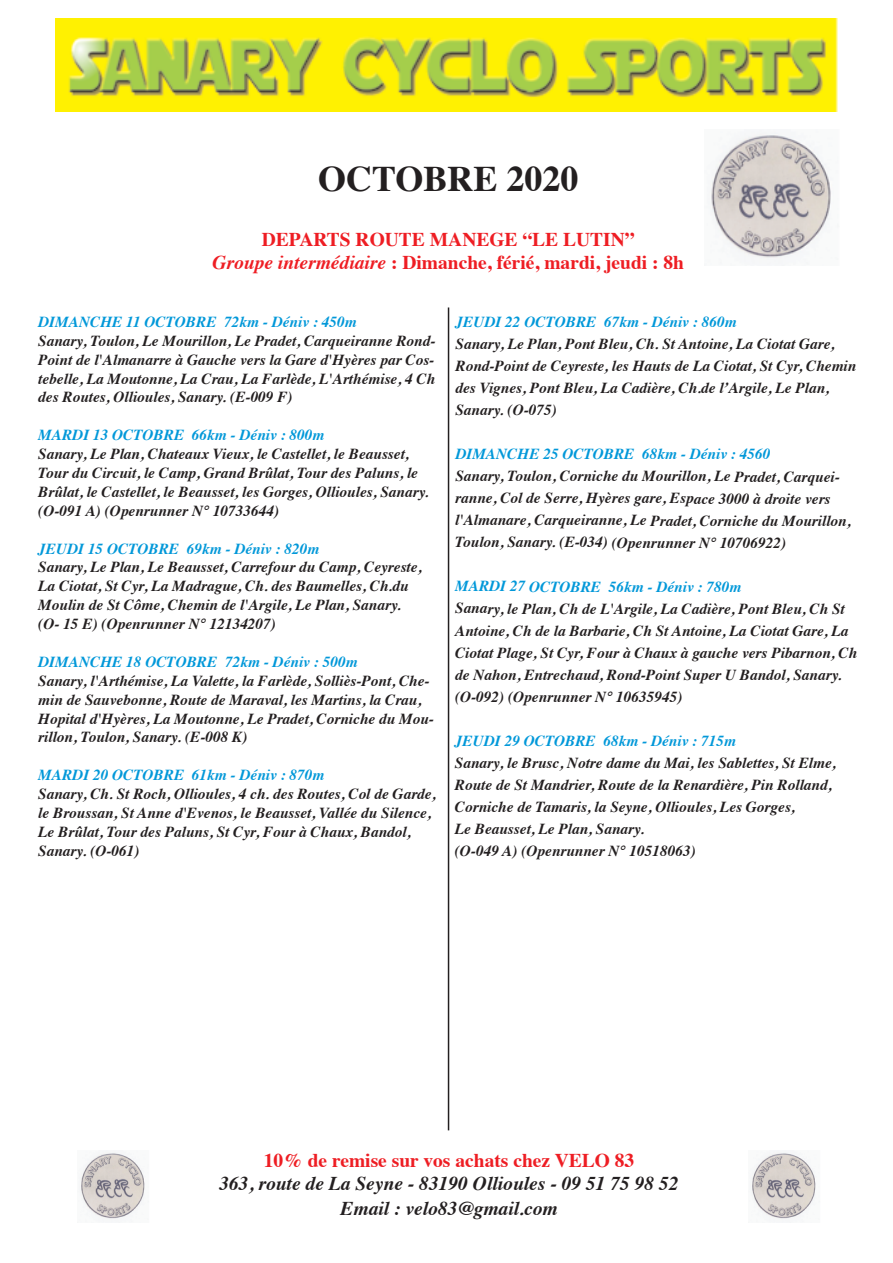
<style>
.page{position:relative;width:893px;height:1263px;background:#fff}
.page>*{position:absolute;margin:0;border:0;box-sizing:border-box;transform-origin:0 0}
.t1{font:700 36px "Times";color:#231f20}
.t2{font:700 19.5px/23.4px "Times";color:#ee1d23;text-align:center}
.t3{font:italic 700 19.5px/24.6px "Times";color:#231f20;text-align:center}
.t4{font:italic 700 15.3px/18.9px "Times";color:#231f20}
.t5{font:italic 700 15.3px "Times";color:#0298d9}
.s1{font-style:italic}
</style>
<div class="page">
<img style="left:55px;top:18px;width:783px;height:93px">
<img style="left:711px;top:132px;width:120px;height:128px">
<hr style="left:448px;top:307px;width:1px;height:823px;background:#231f20">
<img style="left:81px;top:1152px;width:64px;height:71px">
<img style="left:752px;top:1152px;width:64px;height:71px">
<h1 class="t1" style="left:318px;top:164px;width:262px">OCTOBRE 2020</h1>
<p class="t2" style="left:212px;top:229px;width:473px">DEPARTS ROUTE MANEGE “LE LUTIN”<br><span class="s1">Groupe intermédiaire</span> : Dimanche, férié, mardi, jeudi : 8h</p>
<p class="t5" style="left:38px;top:315px;width:320px">DIMANCHE 11 OCTOBRE 72km - Déniv : 450m</p>
<p class="t4" style="left:38px;top:333px;width:399px;text-align:justify">Sanary, Toulon, Le Mourillon, Le Pradet, Carqueiranne Rond-Point de l'Almanarre à Gauche vers la Gare d'Hyères par Cos&shy;tebelle, La Moutonne, La Crau, La Farlède, L'Arthémise, 4 Ch des Routes, Ollioules, Sanary. (E-009 F)</p>
<p class="t5" style="left:38px;top:429px;width:288px">MARDI 13 OCTOBRE 66km - Déniv : 800m</p>
<p class="t4" style="left:38px;top:446px;width:392px">Sanary, Le Plan, Chateaux Vieux, le Castellet, le Beausset, Tour du Circuit, le Camp, Grand Brûlat, Tour des Paluns, le Brûlat, le Castellet, le Beausset, les Gorges, Ollioules, Sanary. (O-091 A) (Openrunner N° 10733644)</p>
<p class="t5" style="left:38px;top:542px;width:283px">JEUDI 15 OCTOBRE 69km - Déniv : 820m</p>
<p class="t4" style="left:38px;top:559px;width:385px">Sanary, Le Plan, Le Beausset, Carrefour du Camp, Ceyreste, La Ciotat, St Cyr, La Madrague, Ch. des Baumelles, Ch.du Moulin de St Côme, Chemin de l'Argile, Le Plan, Sanary. (O- 15 E) (Openrunner N° 12134207)</p>
<p class="t5" style="left:38px;top:655px;width:321px">DIMANCHE 18 OCTOBRE 72km - Déniv : 500m</p>
<p class="t4" style="left:38px;top:672px;width:397px">Sanary, l'Arthémise, La Valette, la Farlède, Solliès-Pont, Che&shy;min de Sauvebonne, Route de Maraval, les Martins, la Crau, Hopital d'Hyères, La Moutonne, Le Pradet, Corniche du Mou&shy;rillon, Toulon, Sanary. (E-008 K)</p>
<p class="t5" style="left:38px;top:769px;width:288px">MARDI 20 OCTOBRE 61km - Déniv : 870m</p>
<p class="t4" style="left:38px;top:786px;width:399px">Sanary, Ch. St Roch, Ollioules, 4 ch. des Routes, Col de Garde, le Broussan, St Anne d'Evenos, le Beausset, Vallée du Silence, Le Brûlat, Tour des Paluns, St Cyr, Four à Chaux, Bandol, Sanary. (O-061)</p>
<p class="t5" style="left:456px;top:315px;width:283px">JEUDI 22 OCTOBRE 67km - Déniv : 860m</p>
<p class="t4" style="left:455px;top:334px;width:402px;line-height:22px">Sanary, Le Plan, Pont Bleu, Ch. St Antoine, La Ciotat Gare, Rond-Point de Ceyreste, les Hauts de La Ciotat, St Cyr, Chemin des Vignes, Pont Bleu, La Cadière, Ch.de l’Argile, Le Plan, Sanary. (O-075)</p>
<p class="t5" style="left:455px;top:448px;width:317px">DIMANCHE 25 OCTOBRE 68km - Déniv : 4560</p>
<p class="t4" style="left:455px;top:466px;width:397px;line-height:22px">Sanary, Toulon, Corniche du Mourillon, Le Pradet, Carquei&shy;ranne, Col de Serre, Hyères gare, Espace 3000 à droite vers l'Almanare, Carqueiranne, Le Pradet, Corniche du Mourillon, Toulon, Sanary. (E-034) (Openrunner N° 10706922)</p>
<p class="t5" style="left:455px;top:580px;width:288px">MARDI 27 OCTOBRE 56km - Déniv : 780m</p>
<p class="t4" style="left:455px;top:599px;width:404px;line-height:22px">Sanary, le Plan, Ch de L'Argile, La Cadière, Pont Bleu, Ch St Antoine, Ch de la Barbarie, Ch St Antoine, La Ciotat Gare, La Ciotat Plage, St Cyr, Four à Chaux à gauche vers Pibarnon, Ch de Nahon, Entrechaud, Rond-Point Super U Bandol, Sanary. (O-092) (Openrunner N° 10635945)</p>
<p class="t5" style="left:455px;top:734px;width:283px">JEUDI 29 OCTOBRE 68km - Déniv : 715m</p>
<p class="t4" style="left:455px;top:753px;width:382px;line-height:22px">Sanary, le Brusc, Notre dame du Mai, les Sablettes, St Elme, Route de St Mandrier, Route de la Renardière, Pin Rolland, Corniche de Tamaris, la Seyne, Ollioules, Les Gorges,<br>Le Beausset, Le Plan, Sanary.<br>(O-049 A) (Openrunner N° 10518063)</p>
<p class="t2" style="left:264px;top:1150px;width:372px">10% de remise sur vos achats chez VELO 83</p>
<p class="t3" style="left:219px;top:1173px;width:461px">363, route de La Seyne - 83190 Ollioules - 09 51 75 98 52<br>Email : velo83@gmail.com</p>
</div>
